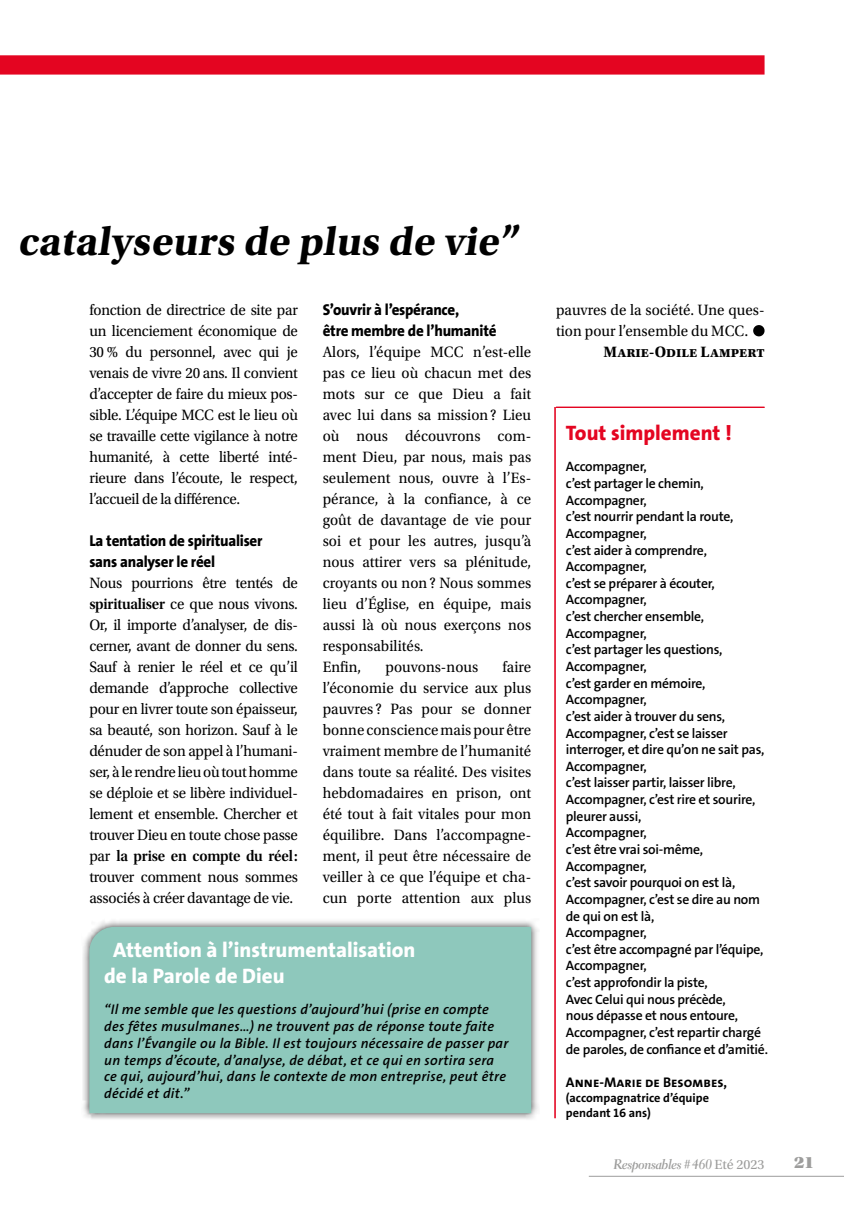
<style>
.page{position:relative;width:844px;height:1216px;background:#fff}
.page>*{position:absolute;margin:0;border:0;box-sizing:border-box;transform-origin:0 0}
.t1{font:700 42px "Utopia Std";color:#000}
.t2{font:800 21px/25.2px "The Sans";color:#fff}
.t3{font:800 21px "The Sans";color:#e40521}
.t4{font:17.5px "Utopia Std Black Headline";color:#9d9d9c}
.t5{font:15.75px/21px "Utopia Std";letter-spacing:.005em;color:#000;text-align:justify;scale:.95 1}
.t6{font:800 15.75px/21px "The Sans";letter-spacing:-.015em;color:#000;scale:.95 1}
.t7{font:15.75px/21px "Utopia Std";letter-spacing:-.015em;color:#000;scale:.95 1}
.t8{font:15.75px "Utopia Std Semibold Subh";letter-spacing:-.015em;color:#000;scale:.95 1}
.t9{font:700 15.75px "Utopia Std";letter-spacing:.035em;color:#000}
.t10{font:italic 600 14px/16.8px "The Sans";letter-spacing:.02em;color:#000}
.t11{font:14px "Electra LT Std Bold Cursive Dis";color:#9d9d9c}
.t12{font:700 14px "The Sans";color:#000}
.t13{font:600 13.65px/16.6px "The Sans";letter-spacing:-.02em;color:#000}
.t14{font:700 12.25px/14.7px "The Sans";color:#000}
.s1{font-family:"Utopia Std Semibold Subh"}
.s2{font-family:"Utopia Std"}
</style>
<div class="page">
<hr style="left:588px;top:1175px;width:255px;height:1px;background:#9d9d9c">
<div style="left:0;top:55px;width:764px;height:20px;background:#e40521"></div>
<svg style="left:753px;top:325px;width:11px;height:11px"></svg>
<div style="left:81px;top:918px;width:458px;height:203px;background:#000;opacity:.75"></div>
<div style="left:89px;top:926px;width:442px;height:187px;background:#8ec8bc"></div>
<hr style="left:555px;top:407px;width:1px;height:711px;background:#e40521">
<hr style="left:554px;top:407px;width:1px;height:711px;background:#e40521">
<hr style="left:556px;top:407px;width:208px;height:1px;background:#e40521">
<h1 class="t1" style="left:18px;top:224px;width:507px">catalyseurs de plus de vie”</h1>
<p class="t5" style="left:89px;top:300px;width:221px">fonction de directrice de site par un licenciement économique de 30 % du personnel, avec qui je venais de vivre 20 ans. Il convient d’accepter de faire du mieux pos&shy;sible. L’équipe MCC est le lieu où se travaille cette vigilance à notre humanité, à cette liberté inté&shy;rieure dans l’écoute, le respect, l’accueil de la différence.</p>
<p class="t6" style="left:89px;top:531px;width:184px">La tentation de spiritualiser sans analyser le réel</p>
<p class="t5" style="left:89px;top:573px;width:221px">Nous pourrions être tentés de <span class="s1">spiritualiser</span> ce que nous vivons.<br>Or, il importe d’analyser, de dis&shy;cerner, avant de donner du sens.<br>Sauf à renier le réel et ce qu’il demande d’approche collective pour en livrer toute son épaisseur, sa beauté, son horizon. Sauf à le dénuder de son appel à l’humani&shy;ser, à le rendre lieu où tout homme se déploie et se libère individuel&shy;lement et ensemble. Chercher et trouver Dieu en toute chose passe</p>
<p class="t8" style="left:89px;top:848px;width:221px"><span class="s2">par</span> la prise en compte du réel :</p>
<p class="t7" style="left:89px;top:867px;width:221px">trouver comment nous sommes associés à créer davantage de vie.</p>
<p class="t6" style="left:322px;top:300px;width:184px">S’ouvrir à l’espérance,<br>être membre de l’humanité</p>
<p class="t5" style="left:322px;top:342px;width:221px;text-align:left">Alors, l’équipe MCC n’est-elle pas ce lieu où chacun met des mots sur ce que Dieu a fait avec lui dans sa mission ? Lieu où nous découvrons com&shy;ment Dieu, par nous, mais pas seulement nous, ouvre à l’Es&shy;pérance, à la confiance, à ce goût de davantage de vie pour soi et pour les autres, jusqu’à nous attirer vers sa plénitude, croyants ou non ? Nous sommes lieu d’Église, en équipe, mais aussi là où nous exerçons nos responsabilités.<br>Enfin,</p>
<p class="t5" style="left:322px;top:657px;width:221px;text-indent:180px">faire l’économie du service aux plus pauvres ? Pas pour se donner bonne conscience mais pour être vraiment membre de l’humanité dans toute sa réalité. Des visites hebdomadaires en prison, ont été tout à fait vitales pour mon équilibre. Dans l’accompagne&shy;ment, il peut être nécessaire de veiller à ce que l’équipe et cha&shy;cun porte attention aux plus</p>
<p class="t5" style="left:385px;top:657px;width:99px">pouvons-nous</p>
<h2 class="t2" style="left:104px;top:938px;width:312px;text-indent:9px">Attention à l’instrumentalisation de la Parole de Dieu</h2>
<p class="t10" style="left:104px;top:1001px;width:405px">“Il me semble que les questions d’aujourd’hui (prise en compte des fêtes musulmanes…) ne trouvent pas de réponse toute faite dans l’Évangile ou la Bible. Il est toujours nécessaire de passer par un temps d’écoute, d’analyse, de débat, et ce qui en sortira sera ce qui, aujourd’hui, dans le contexte de mon entreprise, peut être décidé et dit.”</p>
<p class="t5" style="left:556px;top:300px;width:221px">pauvres de la société. Une ques&shy;tion pour l’ensemble du MCC.</p>
<p class="t9" style="left:603px;top:343px;width:162px">Marie-Odile Lampert</p>
<h2 class="t3" style="left:566px;top:421px;width:167px">Tout simplement !</h2>
<p class="t13" style="left:566px;top:459px;width:203px">Accompagner,<br>c’est partager le chemin,<br>Accompagner,<br>c’est nourrir pendant la route,<br>Accompagner,<br>c’est aider à comprendre,<br>Accompagner,<br>c’est se préparer à écouter,<br>Accompagner,<br>c’est chercher ensemble,<br>Accompagner,<br>c’est partager les questions,<br>Accompagner,<br>c’est garder en mémoire,<br>Accompagner,<br>c’est aider à trouver du sens,<br>Accompagner, c’est se laisser interroger, et dire qu’on ne sait pas,<br>Accompagner,<br>c’est laisser partir, laisser libre,<br>Accompagner, c’est rire et sourire, pleurer aussi,<br>Accompagner,<br>c’est être vrai soi-même,<br>Accompagner,<br>c’est savoir pourquoi on est là,<br>Accompagner, c’est se dire au nom de qui on est là,<br>Accompagner,<br>c’est être accompagné par l’équipe,<br>Accompagner,<br>c’est approfondir la piste,<br>Avec Celui qui nous précède,<br>nous dépasse et nous entoure,<br>Accompagner, c’est repartir chargé de paroles, de confiance et d’amitié.</p>
<p class="t12" style="left:566px;top:1073px;width:163px">Anne-Marie de Besombes,</p>
<p class="t14" style="left:566px;top:1090px;width:144px">(accompagnatrice d’équipe pendant 16 ans)</p>
<p class="t11" style="left:613px;top:1158px;width:152px">Responsables # 460 <span class="s2">Eté 2023</span></p>
<p class="t4" style="left:793px;top:1155px;width:22px">21</p>
</div>
